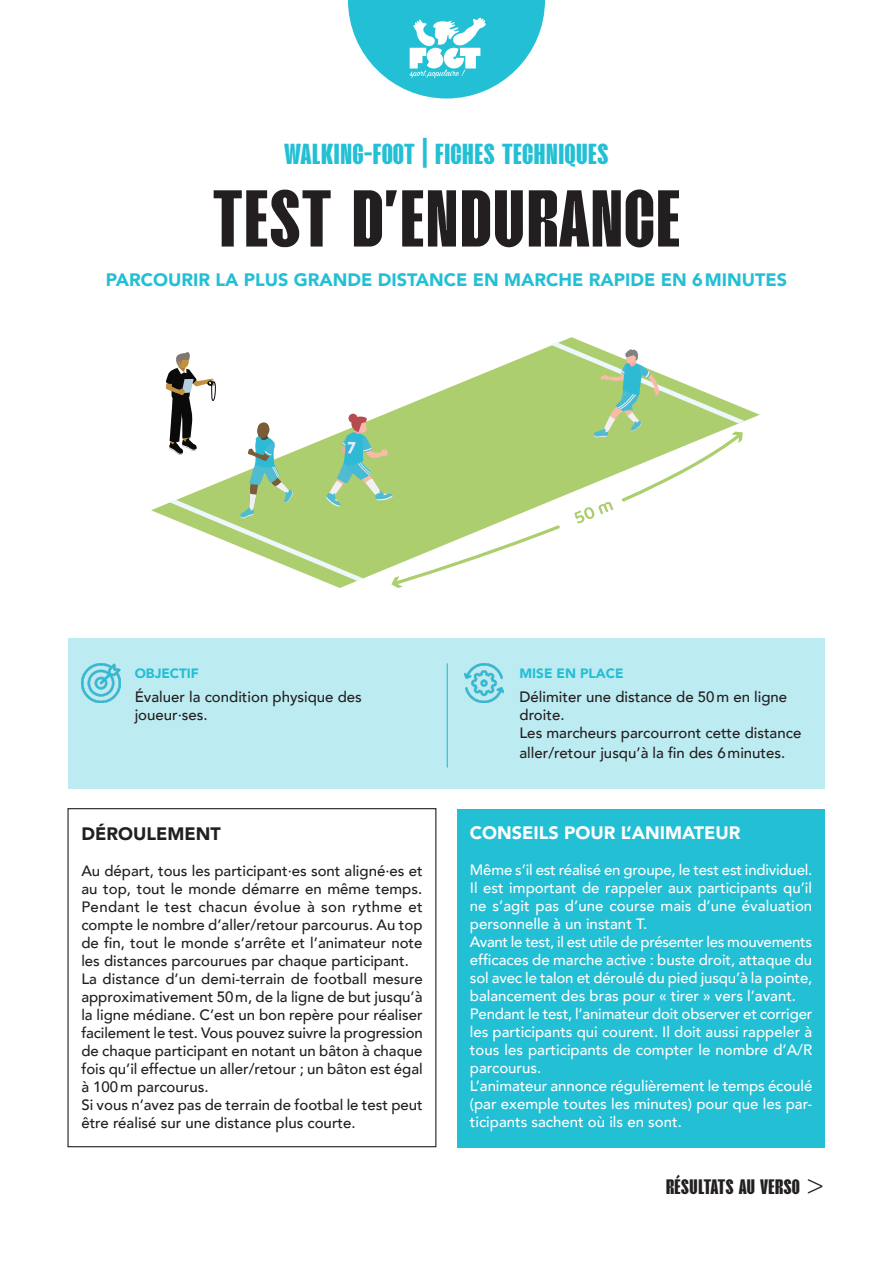
<style>
.page{position:relative;width:893px;height:1263px;background:#fff}
.page>*{position:absolute;margin:0;border:0;box-sizing:border-box;transform-origin:0 0}
.Style_de_paragraphe_1{font:75px "Avaboca";color:#231f20}
.Style_de_paragraphe_1-2{font:27px "Avaboca";color:#23bfd5}
.Style_de_paragraphe_1-3{font:19.5px "Avaboca";color:#231f20}
.Style_de_paragraphe_1-4{font:900 18px "Avenir";color:#23bfd5}
.Style_de_paragraphe_1-5{font:900 18px "Avenir";color:#fff}
.Style_de_paragraphe_1-6{font:900 18px "Avenir";color:#231f20}
.Style_de_paragraphe_1-7{font:500 15px/18px "Avenir";color:#231f20}
.Style_de_paragraphe_1-8{font:500 15px/18px "Avenir";color:#fff;text-align:justify}
.Style_de_paragraphe_1-9{font:900 13.5px "Avenir";color:#23bfd5}
.s1{font-family:"Avenir";font-weight:300;font-size:28.5px}
</style>
<div class="page">
<div style="left:68px;top:639px;width:757px;height:150px;background:#bdebf2"></div>
<div style="left:67px;top:808px;width:369px;height:339px;border:1px solid #231f20"></div>
<hr style="left:447px;top:663px;width:1px;height:104px;background:#23bfd5">
<img style="left:82px;top:663px;width:39px;height:39px">
<img style="left:464px;top:663px;width:39px;height:39px">
<div style="left:457px;top:809px;width:368px;height:338px;background:#23bfd5"></div>
<svg style="left:165px;top:342px;width:579px;height:246px"></svg>
<svg style="left:348px;top:0;width:197px;height:99px"></svg>
<p class="Style_de_paragraphe_1-2" style="left:284px;top:137px;width:326px">WALKING-FOOT | FICHES TECHNIQUES</p>
<p class="Style_de_paragraphe_1" style="left:212px;top:172px;width:470px">TEST D’ENDURANCE</p>
<p class="Style_de_paragraphe_1-4" style="left:106px;top:264px;width:683px">PARCOURIR LA PLUS GRANDE DISTANCE EN MARCHE RAPIDE EN 6MINUTES</p>
<p class="Style_de_paragraphe_1-9" style="left:135px;top:662px;width:66px">OBJECTIF</p>
<p class="Style_de_paragraphe_1-7" style="left:135px;top:687px;width:229px">Évaluer la condition physique des joueur·ses.</p>
<p class="Style_de_paragraphe_1-6" style="left:81px;top:818px;width:141px">DÉROULEMENT</p>
<p class="Style_de_paragraphe_1-7" style="left:81px;top:861px;width:343px;text-align:justify">Au départ, tous les participant·es sont aligné·es et au top, tout le monde démarre en même temps.<br>Pendant le test chacun évolue à son rythme et compte le nombre d’aller/retour parcourus. Au top de fin, tout le monde s’arrête et l’animateur note les distances parcourues par chaque participant.</p>
<p class="Style_de_paragraphe_1-7" style="left:81px;top:969px;width:343px;text-align:justify">La distance d’un demi-terrain de football mesure approximativement 50m, de la ligne de but jusqu’à la ligne médiane. C’est un bon repère pour réaliser facilement le test. Vous pouvez suivre la progression de chaque participant en notant un bâton à chaque fois qu’il effectue un aller/retour ; un bâton est égal à 100m parcourus.</p>
<p class="Style_de_paragraphe_1-7" style="left:81px;top:1095px;width:343px">Si vous n’avez pas de terrain de footbal le test peut être réalisé sur une distance plus courte.</p>
<p class="Style_de_paragraphe_1-9" style="left:519px;top:662px;width:106px">MISE EN PLACE</p>
<p class="Style_de_paragraphe_1-7" style="left:519px;top:687px;width:269px">Délimiter une distance de 50m en ligne droite.</p>
<p class="Style_de_paragraphe_1-7" style="left:519px;top:722px;width:283px;line-height:19.8px">Les marcheurs parcourront cette distance aller/retour jusqu’à la fin des 6minutes.</p>
<p class="Style_de_paragraphe_1-5" style="left:470px;top:818px;width:272px">CONSEILS POUR L’ANIMATEUR</p>
<p class="Style_de_paragraphe_1-8" style="left:470px;top:860px;width:344px">Même s’il est réalisé en groupe, le test est individuel.<br>Il est important de rappeler aux participants qu’il ne s’agit pas d’une course mais d’une évaluation personnelle à un instant T.</p>
<p class="Style_de_paragraphe_1-8" style="left:470px;top:932px;width:344px">Avant le test, il est utile de présenter les mouvements efficaces de marche active : buste droit, attaque du sol avec le talon et déroulé du pied jusqu’à la pointe, balancement des bras pour « tirer » vers l’avant.</p>
<p class="Style_de_paragraphe_1-8" style="left:470px;top:1004px;width:344px">Pendant le test, l’animateur doit observer et corriger les participants qui courent. Il doit aussi rappeler à tous les participants de compter le nombre d’A/R parcourus.</p>
<p class="Style_de_paragraphe_1-8" style="left:470px;top:1076px;width:344px">L’animateur annonce régulièrement le temps écoulé (par exemple toutes les minutes) pour que les par&shy;ticipants sachent où ils en sont.</p>
<p class="Style_de_paragraphe_1-3" style="left:666px;top:1174px;width:161px">RÉSULTATS AU VERSO <span class="s1">&gt;</span></p>
</div>
